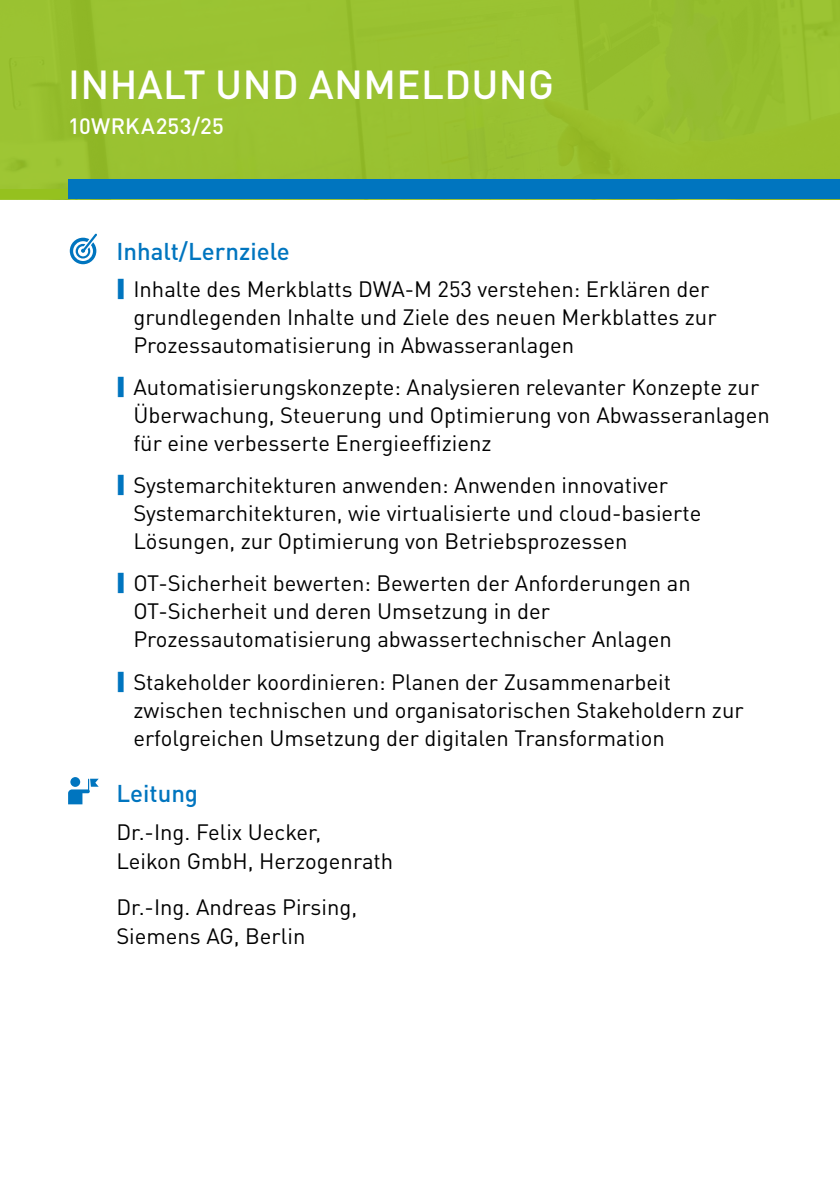
<style>
.page{position:relative;width:840px;height:1191px;background:#fff}
.page>*{position:absolute;margin:0;border:0;box-sizing:border-box;transform-origin:0 0}
.t1{font:500 40px "DINOT";letter-spacing:.01em;color:#fff}
.t2{font:500 24px "DINOT";color:#0075bf}
.t3{font:22px/28px "DINOT";color:#000}
.t4{font:500 22px "DINOT";letter-spacing:.015em;color:#fff}
</style>
<div class="page">
<div style="left:0;top:0;width:839px;height:199px;background:#9ac231"></div>
<hr style="left:839px;top:990px;width:1px;height:201px;background:#f1f6e4">
<svg style="left:70px;top:234px;width:27px;height:30px"></svg>
<svg style="left:68px;top:778px;width:31px;height:26px"></svg>
<div style="left:0;top:189px;width:68px;height:10px;background:#95c11f"></div>
<div style="left:68px;top:180px;width:771px;height:19px;background:#0075bf"></div>
<h1 class="t1" style="left:68px;top:53px;width:487px">INHALT UND ANMELDUNG</h1>
<p class="t4" style="left:68px;top:109px;width:157px">10WRKA253/25</p>
<p class="t2" style="left:116px;top:233px;width:175px">Inhalt/Lernziele</p>
<p class="t3" style="left:133px;top:273px;width:584px">Inhalte des Merkblatts DWA-M 253 verstehen: Erklären der grundlegenden Inhalte und Ziele des neuen Merkblattes zur<br>Prozessautomatisierung in Abwasseranlagen</p>
<p class="t3" style="left:133px;top:371px;width:637px">Automatisierungskonzepte: Analysieren relevanter Konzepte zur<br>Überwachung, Steuerung und Optimierung von Abwasseranlagen für eine verbesserte Energieeffizienz</p>
<p class="t3" style="left:133px;top:470px;width:569px">Systemarchitekturen anwenden: Anwenden innovativer<br>Systemarchitekturen, wie virtualisierte und cloud-basierte<br>Lösungen, zur Optimierung von Betriebsprozessen</p>
<p class="t3" style="left:133px;top:568px;width:558px">OT-Sicherheit bewerten: Bewerten der Anforderungen an<br>OT-Sicherheit und deren Umsetzung in der<br>Prozessautomatisierung abwassertechnischer Anlagen</p>
<p class="t3" style="left:133px;top:666px;width:611px">Stakeholder koordinieren: Planen der Zusammenarbeit zwischen technischen und organisatorischen Stakeholdern zur erfolgreichen Umsetzung der digitalen Transformation</p>
<p class="t2" style="left:116px;top:774px;width:83px">Leitung</p>
<p class="t3" style="left:116px;top:815px;width:278px;line-height:29px">Dr.-Ing. Felix Uecker,<br>Leikon GmbH, Herzogenrath</p>
<p class="t3" style="left:116px;top:890px;width:242px;line-height:29px">Dr.-Ing. Andreas Pirsing,<br>Siemens AG, Berlin</p>
</div>
